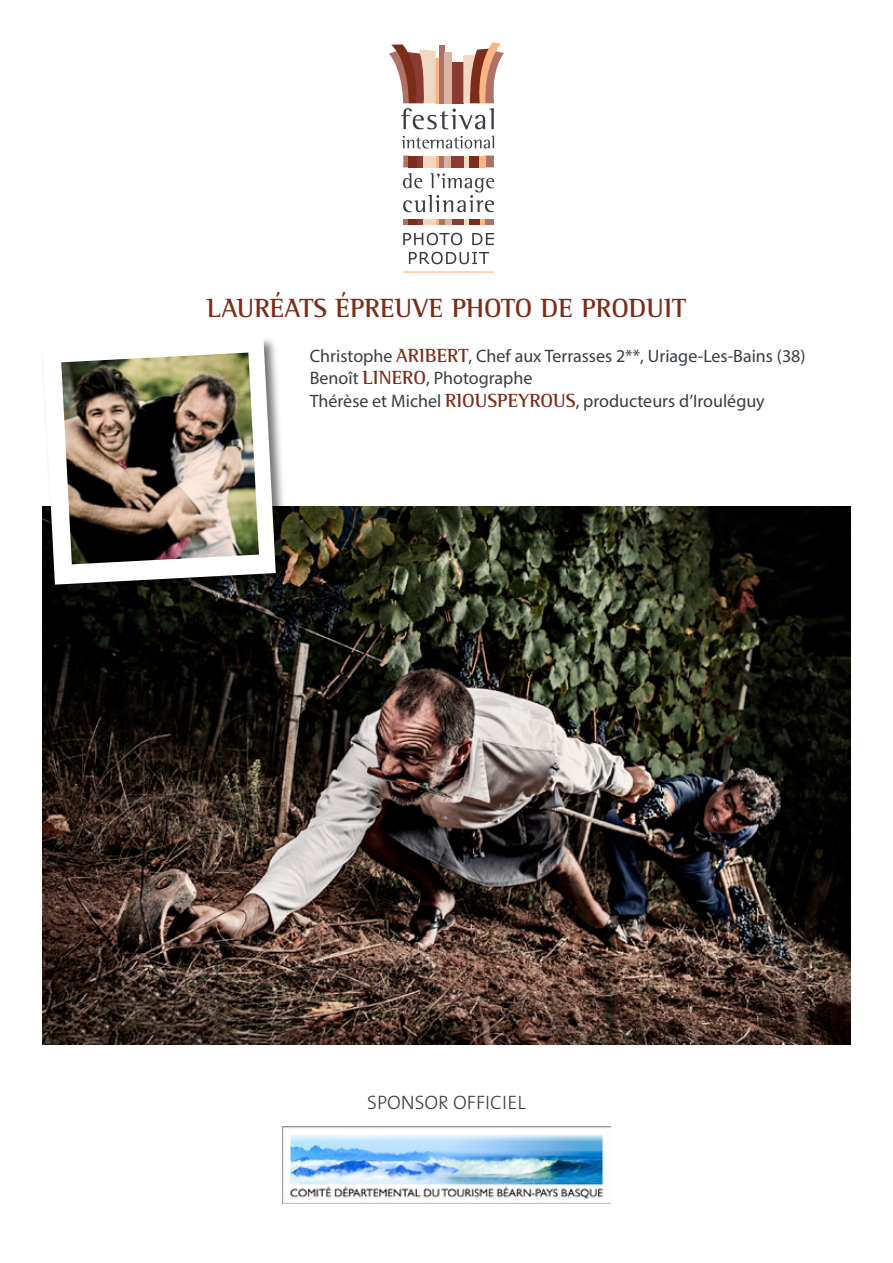
<style>
.page{position:relative;width:893px;height:1263px;background:#fff}
.page>*{position:absolute;margin:0;border:0;box-sizing:border-box;transform-origin:0 0}
.t1{font:700 27px "Rotis Semi Serif";color:#7b2d19}
.t2{font:300 19.5px "The Sans";color:#373d42}
.t3{font:18px/22.5px "Myriad Pro";color:#373d42}
.s1{font-family:"Rotis Semi Serif";font-weight:700;font-size:19.5px;color:#7b2d19}
</style>
<div class="page">
<hr style="left:403px;top:271px;width:91px;height:2px;background:#fbb582">
<svg style="left:403px;top:233px;width:59px;height:12px"></svg>
<svg style="left:472px;top:233px;width:22px;height:12px"></svg>
<svg style="left:409px;top:252px;width:80px;height:12px"></svg>
<div style="left:423px;top:219px;width:13px;height:5px;background:#efd7c2"></div>
<svg style="left:463px;top:219px;width:6px;height:5px"></svg>
<svg style="left:480px;top:219px;width:6px;height:5px"></svg>
<div style="left:486px;top:219px;width:8px;height:5px;background:#af7065"></div>
<div style="left:450px;top:219px;width:13px;height:5px;background:#8c3b32"></div>
<svg style="left:403px;top:219px;width:6px;height:5px"></svg>
<div style="left:415px;top:219px;width:8px;height:5px;background:#8c3b32"></div>
<div style="left:469px;top:219px;width:11px;height:5px;background:#7b2d19"></div>
<div style="left:409px;top:219px;width:8px;height:5px;background:#7b2d19"></div>
<svg style="left:436px;top:219px;width:15px;height:5px"></svg>
<svg style="left:402px;top:136px;width:92px;height:13px"></svg>
<svg style="left:463px;top:156px;width:6px;height:11px"></svg>
<svg style="left:486px;top:156px;width:8px;height:11px"></svg>
<div style="left:450px;top:156px;width:13px;height:11px;background:#8c3b32"></div>
<svg style="left:403px;top:156px;width:6px;height:11px"></svg>
<div style="left:415px;top:156px;width:8px;height:11px;background:#8c3b32"></div>
<div style="left:435px;top:156px;width:5px;height:11px;background:#fbb582"></div>
<div style="left:469px;top:156px;width:11px;height:11px;background:#7b2d19"></div>
<div style="left:409px;top:156px;width:8px;height:11px;background:#7b2d19"></div>
<div style="left:423px;top:156px;width:12px;height:11px;background:#efd7c2"></div>
<div style="left:439px;top:156px;width:6px;height:11px;background:#af7065"></div>
<div style="left:445px;top:156px;width:6px;height:11px;background:#dab2a2"></div>
<div style="left:480px;top:156px;width:6px;height:11px;background:#fbb582"></div>
<svg style="left:389px;top:43px;width:115px;height:86px"></svg>
<svg style="left:403px;top:173px;width:91px;height:39px"></svg>
<img style="left:43px;top:507px;width:807px;height:538px">
<img style="left:282px;top:1126px;width:329px;height:77px">
<div style="left:41px;top:336px;width:248px;height:264px;background:#000;opacity:.55"></div>
<svg style="left:43px;top:336px;width:233px;height:249px"></svg>
<img style="left:61px;top:353px;width:198px;height:211px">
<h1 class="t1" style="left:207px;top:291px;width:454px">LAURÉATS ÉPREUVE PHOTO DE PRODUIT</h1>
<p class="t3" style="left:310px;top:344px;width:497px">Christophe <span class="s1">ARIBERT</span>, Chef aux Terrasses 2**, Uriage-Les-Bains (38)<br>Benoît <span class="s1">LINERO</span>, Photographe<br>Thérèse et Michel <span class="s1">RI OUSPEYROUS</span>, producteurs d’Irouléguy</p>
<p class="t2" style="left:367px;top:1087px;width:157px">SPONSOR OFFICIEL</p>
</div>
